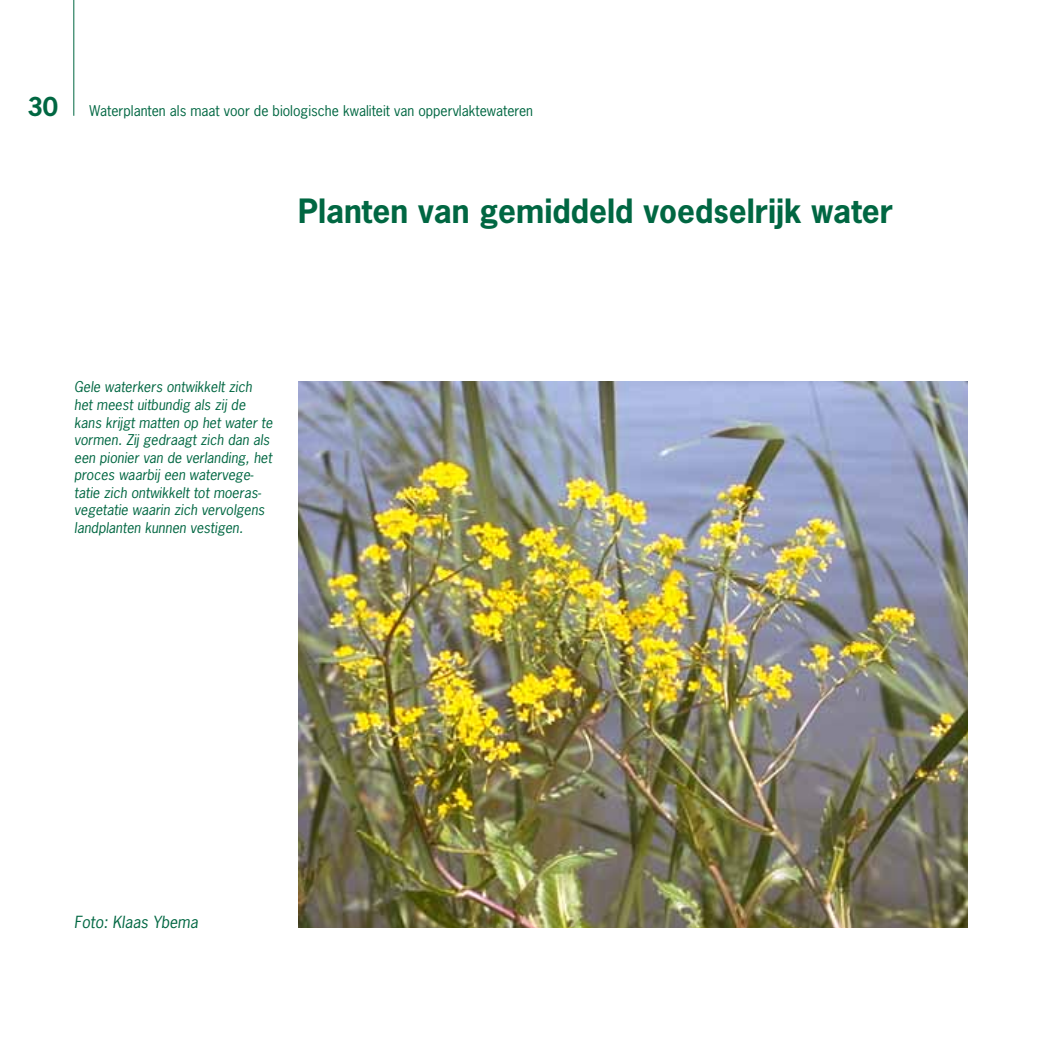
<style>
.page{position:relative;width:1042px;height:1042px;background:#fff}
.page>*{position:absolute;margin:0;border:0;box-sizing:border-box;transform-origin:0 0}
.t1{font:700 31.5px "News Gothic Std";color:#006742}
.t2{font:700 24.5px "News Gothic Std";color:#006742}
.t3{font:italic 15.75px "News Gothic Std";color:#006742}
.t4{font:italic 14px/17.5px "News Gothic Std";color:#006742}
.t5{font:14px "News Gothic Std";color:#006742}
</style>
<div class="page">
<img style="left:298px;top:382px;width:669px;height:546px">
<hr style="left:73px;top:0;width:1px;height:116px;background:#006742">
<h2 class="t2" style="left:28px;top:90px;width:32px">30</h2>
<p class="t5" style="left:90px;top:101px;width:445px">Waterplanten als maat voor de biologische kwaliteit van oppervlaktewateren</p>
<h1 class="t1" style="left:298px;top:190px;width:596px">Planten van gemiddeld voedselrijk water</h1>
<p class="t4" style="left:74px;top:379px;width:200px">Gele waterkers ontwikkelt zich het meest uitbundig als zij de kans krijgt matten op het water te vormen. Zij gedraagt zich dan als een pionier van de verlanding, het proces waarbij een watervege&shy;tatie zich ontwikkelt tot moeras&shy;vegetatie waarin zich vervolgens landplanten kunnen vestigen.</p>
<p class="t3" style="left:74px;top:911px;width:125px">Foto: Klaas Ybema</p>
</div>
